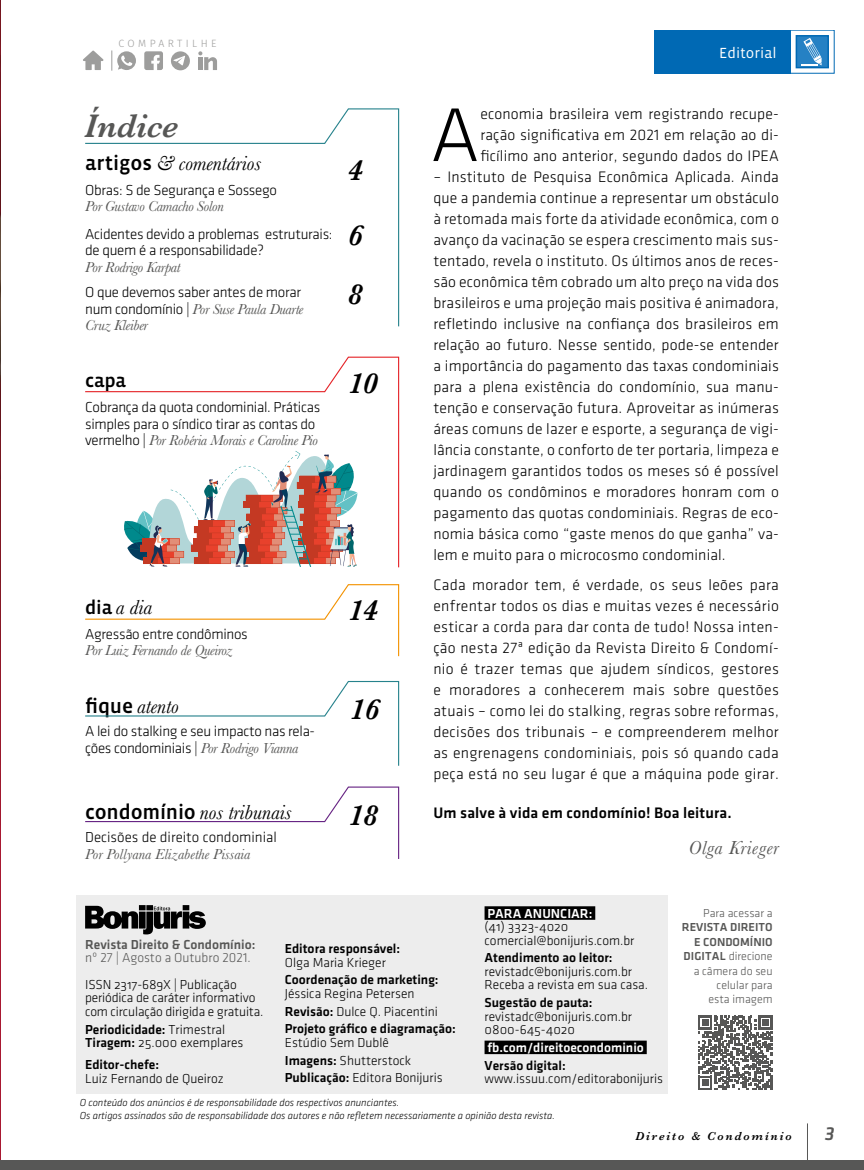
<style>
.page{position:relative;width:864px;height:1170px;background:#fff}
.page>*{position:absolute;margin:0;border:0;box-sizing:border-box;transform-origin:0 0}
.t1{font:300 78.75px "Klavika";color:#000}
.t2{font:italic 600 33.9px "Baskerville";color:#575756}
.t3{font:italic 600 30px/58.5px "Baskerville";color:#000}
.t4{font:italic 21px "Baskerville";color:#000}
.t5{font:italic 19.5px "Baskerville";letter-spacing:.03em;color:#575756}
.t6{font:19.5px "Vista Sans Med";color:#000}
.t7{font:italic 500 19.5px "Klavika";color:#575756}
.t8{font:300 15.75px/21px "Klavika";letter-spacing:.01em;color:#000;text-align:justify}
.t9{font:500 15.75px "Klavika";letter-spacing:.01em;color:#000}
.t10{font:15px/16.5px "Klavika Light OSF";letter-spacing:-.02em;color:#000}
.t11{font:italic 15px/16.5px "Baskerville";letter-spacing:-.02em;color:#575756}
.t12{font:15px "Klavika Light OSF";color:#000}
.t13{font:italic 15px "Baskerville";color:#575756}
.t14{font:15px "Vista Sans";color:#fff}
.t15{font:13.5px/13.5px "Klavika Light OSF";color:#000}
.t16{font:500 13.5px "Klavika";color:#000}
.t17{font:500 13.5px "Klavika";color:#fff}
.t18{font:500 13.5px "Klavika";color:#575756}
.t19{font:300 13.5px "Klavika";color:#575756}
.t20{font:300 12px/14.4px "Klavika";color:#575756;text-align:right}
.t21{font:italic 600 12px "Baskerville";letter-spacing:.16em;color:#000}
.t22{font:italic 300 10.5px/12.6px "Klavika";color:#000}
.t23{font:300 10.5px "Fira Sans";letter-spacing:.325em;color:#9d9d9c}
.s1{font-family:"Vista Sans Med";font-style:normal}
.s2{font-family:"Klavika Light OSF";font-style:normal;color:#000}
.s3{font-family:"Vista Sans Med";font-style:normal;font-size:19.5px}
.s4{font-family:"Baskerville";font-style:italic;color:#575756}
.s5{font-family:"Klavika";font-weight:500}
.s6{font-family:"Klavika Light OSF";font-weight:400}
.s7{font-weight:500}
</style>
<div class="page">
<svg style="left:698px;top:1015px;width:73px;height:74px"></svg>
<div style="left:77px;top:895px;width:591px;height:199px;background:#ededed"></div>
<div style="left:484px;top:906px;width:111px;height:13px;background:#000"></div>
<div style="left:484px;top:1040px;width:162px;height:13px;background:#000"></div>
<svg style="left:85px;top:905px;width:121px;height:29px"></svg>
<img style="left:0;top:1px;width:1px;height:1158px">
<svg style="left:85px;top:108px;width:314px;height:219px"></svg>
<svg style="left:85px;top:584px;width:314px;height:73px"></svg>
<svg style="left:85px;top:786px;width:314px;height:73px"></svg>
<svg style="left:85px;top:680px;width:314px;height:86px"></svg>
<svg style="left:795px;top:35px;width:34px;height:34px"></svg>
<div style="left:653px;top:30px;width:137px;height:43px;background:#0069b4"></div>
<div style="left:796px;top:36px;width:31px;height:32px;background:#2581c4"></div>
<div style="left:795px;top:35px;width:33px;height:33px;border:2px solid #0069b4"></div>
<svg style="left:801px;top:38px;width:20px;height:27px"></svg>
<svg style="left:85px;top:356px;width:314px;height:212px"></svg>
<hr style="left:806px;top:1123px;width:1px;height:46px;background:#575756">
<div style="left:0;top:1159px;width:863px;height:10px;background:#575756"></div>
<svg style="left:83px;top:50px;width:20px;height:20px"></svg>
<svg style="left:111px;top:50px;width:25px;height:21px"></svg>
<svg style="left:144px;top:51px;width:19px;height:19px"></svg>
<svg style="left:198px;top:51px;width:19px;height:19px"></svg>
<svg style="left:171px;top:51px;width:19px;height:19px"></svg>
<p class="t23" style="left:118px;top:36px;width:99px">COMPARTILHE</p>
<h2 class="t2" style="left:84px;top:103px;width:96px">Índice</h2>
<h3 class="t4" style="left:85px;top:149px;width:177px"><span class="s1">artigos</span> &amp; comentários</h3>
<p class="t10" style="left:85px;top:182px;width:193px">Obras: S de Segurança e Sossego</p>
<p class="t11" style="left:85px;top:198px;width:140px">Por Gustavo Camacho Solon</p>
<p class="t10" style="left:85px;top:226px;width:249px">Acidentes devido a problemas estruturais: de quem é a responsabilidade?</p>
<p class="t11" style="left:85px;top:259px;width:97px">Por Rodrigo Karpat</p>
<p class="t10" style="left:85px;top:284px;width:217px">O que devemos saber antes de morar</p>
<p class="t11" style="left:85px;top:301px;width:220px"><span class="s2">num condomínio |</span> Por Suse Paula Duarte<br>Cruz Kleiber</p>
<h3 class="t3" style="left:348px;top:141px;width:16px">4</h3>
<h3 class="t3" style="left:348px;top:206px;width:16px">6<br>8</h3>
<p class="t6" style="left:85px;top:370px;width:42px">capa</p>
<h3 class="t3" style="left:348px;top:354px;width:31px">10</h3>
<p class="t10" style="left:85px;top:399px;width:236px">Cobrança da quota condominial. Práticas simples para o síndico tirar as contas do</p>
<p class="t11" style="left:85px;top:432px;width:234px"><span class="s2">vermelho |</span> Por Robéria Morais e Caroline Pio</p>
<h3 class="t4" style="left:85px;top:593px;width:69px"><span class="s3">dia</span> a dia</h3>
<p class="t10" style="left:85px;top:625px;width:164px">Agressão entre condôminos</p>
<p class="t11" style="left:85px;top:642px;width:149px">Por Luiz Fernando de Queiroz</p>
<h3 class="t4" style="left:85px;top:692px;width:95px"><span class="s1">fique</span> atento</h3>
<p class="t10" style="left:85px;top:723px;width:231px">A lei do stalking e seu impacto nas rela&shy;ções condominiais | <span class="s4">Por Rodrigo Vianna</span></p>
<h3 class="t4" style="left:85px;top:797px;width:208px"><span class="s1">condomínio</span> nos tribunais</h3>
<p class="t12" style="left:85px;top:829px;width:193px">Decisões de direito condominial</p>
<p class="t13" style="left:85px;top:843px;width:167px">Por Pollyana Elizabethe Pissaia</p>
<h3 class="t3" style="left:348px;top:581px;width:31px">14</h3>
<h3 class="t3" style="left:350px;top:680px;width:31px">16</h3>
<h3 class="t3" style="left:348px;top:785px;width:31px">18</h3>
<p class="t14" style="left:718px;top:45px;width:59px">Editorial</p>
<h1 class="t1" style="left:430px;top:94px;width:50px">A</h1>
<p class="t8" style="left:480px;top:103px;width:300px">economia brasileira vem registrando recupe&shy;ração significativa em 2021 em relação ao di&shy;ficílimo ano anterior, segundo dados do IPEA</p>
<p class="t8" style="left:433px;top:166px;width:347px">– Instituto de Pesquisa Econômica Aplicada. Ainda que a pandemia continue a representar um obstáculo à retomada mais forte da atividade econômica, com o avanço da vacinação se espera crescimento mais sus&shy;tentado, revela o instituto. Os últimos anos de reces&shy;são econômica têm cobrado um alto preço na vida dos brasileiros e uma projeção mais positiva é animadora, refletindo inclusive na confiança dos brasileiros em relação ao futuro. Nesse sentido, pode-se entender a importância do pagamento das taxas condominiais para a plena existência do condomínio, sua manu&shy;tenção e conservação futura. Aproveitar as inúmeras áreas comuns de lazer e esporte, a segurança de vigi&shy;lância constante, o conforto de ter portaria, limpeza e jardinagem garantidos todos os meses só é possível quando os condôminos e moradores honram com o pagamento das quotas condominiais. Regras de eco&shy;nomia básica como “gaste menos do que ganha” va&shy;lem e muito para o microcosmo condominial.</p>
<p class="t8" style="left:433px;top:574px;width:347px">Cada morador tem, é verdade, os seus leões para enfrentar todos os dias e muitas vezes é necessário esticar a corda para dar conta de tudo! Nossa inten&shy;ção nesta 27ª edição da Revista Direito &amp; Condomí&shy;nio é trazer temas que ajudem síndicos, gestores e moradores a conhecerem mais sobre questões atuais – como lei do stalking, regras sobre reformas, decisões dos tribunais – e compreenderem melhor as engrenagens condominiais, pois só quando cada peça está no seu lugar é que a máquina pode girar.</p>
<p class="t9" style="left:433px;top:804px;width:300px">Um salve à vida em condomínio! Boa leitura.</p>
<p class="t5" style="left:688px;top:834px;width:92px">Olga Krieger</p>
<p class="t17" style="left:487px;top:905px;width:106px">PARA ANUNCIAR:</p>
<p class="t15" style="left:484px;top:919px;width:151px">(41) 3323-4020 comercial@bonijuris.com.br</p>
<p class="t16" style="left:484px;top:950px;width:129px">Atendimento ao leitor:</p>
<p class="t15" style="left:484px;top:964px;width:165px">revistadc@bonijuris.com.br<br>Receba a revista em sua casa.</p>
<p class="t16" style="left:484px;top:995px;width:109px">Sugestão de pauta:</p>
<p class="t15" style="left:484px;top:1009px;width:149px">revistadc@bonijuris.com.br<br>0800-645-4020</p>
<p class="t17" style="left:487px;top:1040px;width:158px">fb.com/direitoecondominio</p>
<p class="t16" style="left:484px;top:1057px;width:83px">Versão digital:</p>
<p class="t15" style="left:484px;top:1071px;width:180px">www.issuu.com/editorabonijuris</p>
<p class="t22" style="left:80px;top:1096px;width:476px">O conteúdo dos anúncios é de responsabilidade dos respectivos anunciantes.<br>Os artigos assinados são de responsabilidade dos autores e não refletem necessariamente a opinião desta revista.</p>
<p class="t18" style="left:85px;top:936px;width:172px">Revista Direito &amp; Condomínio:</p>
<p class="t19" style="left:85px;top:950px;width:167px">nº 27 | Agosto a Outubro 2021.</p>
<p class="t16" style="left:285px;top:941px;width:117px">Editora responsável:</p>
<p class="t15" style="left:285px;top:955px;width:102px">Olga Maria Krieger</p>
<p class="t16" style="left:285px;top:972px;width:155px">Coordenação de marketing:</p>
<p class="t15" style="left:285px;top:984px;width:155px;line-height:17.7px">Jéssica Regina Petersen<br><span class="s5">Revisão:</span> Dulce Q. Piacentini</p>
<p class="t16" style="left:285px;top:1021px;width:172px">Projeto gráfico e diagramação:</p>
<p class="t15" style="left:285px;top:1033px;width:159px;line-height:17.7px">Estúdio Sem Dublê<br><span class="s5">Imagens:</span> Shutterstock<br><span class="s5">Publicação:</span> Editora Bonijuris</p>
<p class="t15" style="left:85px;top:977px;width:180px">ISSN 2317-689X | Publicação periódica de caráter informativo com circulação dirigida e gratuita.</p>
<p class="t16" style="left:85px;top:1021px;width:141px">Periodicidade: <span class="s6">Trimestral</span></p>
<p class="t15" style="left:85px;top:1035px;width:160px"><span class="s5">Tiragem:</span> 25.000 exemplares</p>
<p class="t16" style="left:85px;top:1057px;width:75px">Editor-chefe:</p>
<p class="t15" style="left:85px;top:1071px;width:140px">Luiz Fernando de Queiroz</p>
<p class="t20" style="left:702px;top:905px;width:71px">Para acessar a</p>
<p class="t20" style="left:681px;top:920px;width:92px"><span class="s7">REVISTA DIREITO<br>E CONDOMÍNIO<br>DIGITAL</span> direcione a câmera do seu celular para<br>esta imagem</p>
<p class="t21" style="left:635px;top:1127px;width:158px">Direito &amp; Condomínio</p>
<p class="t7" style="left:824px;top:1122px;width:11px">3</p>
</div>
